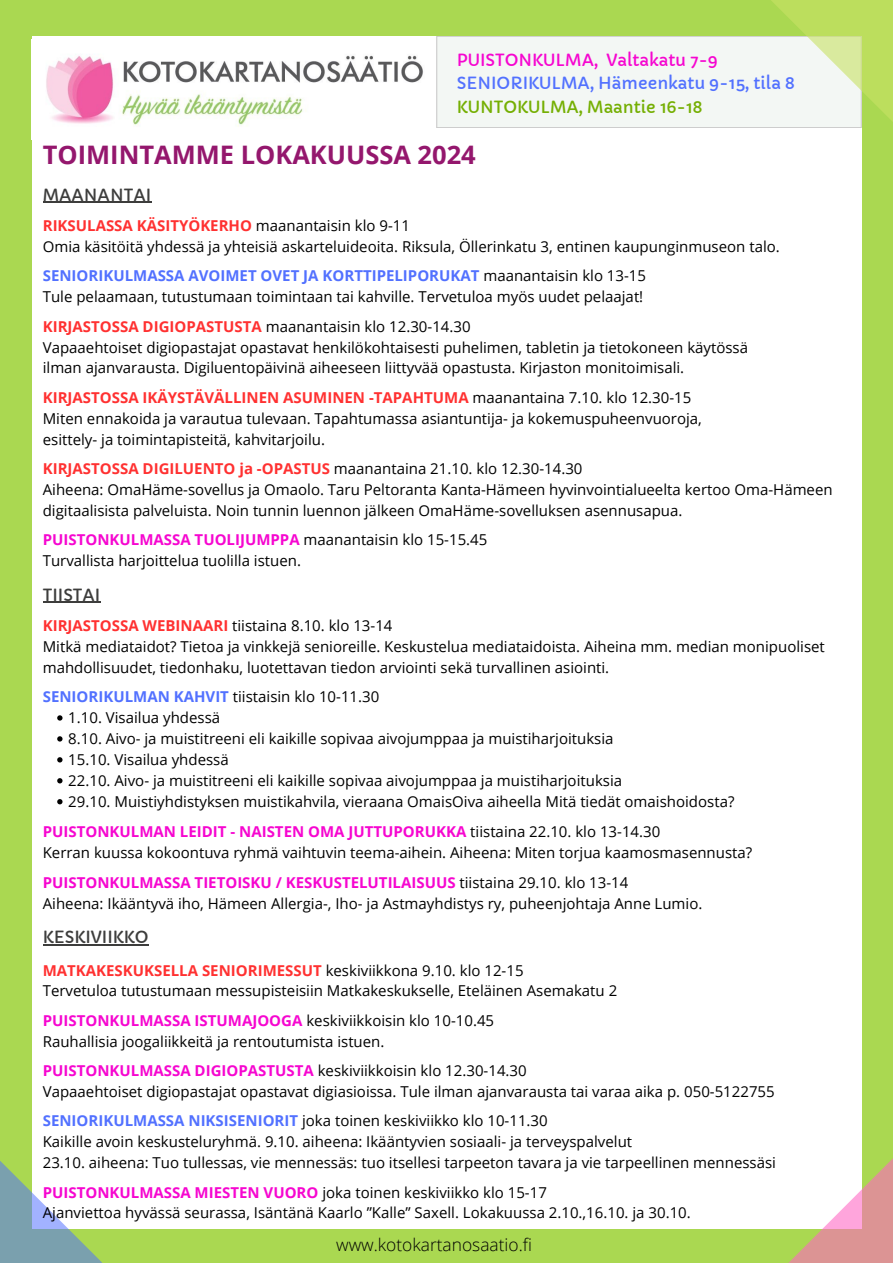
<style>
.page{position:relative;width:893px;height:1263px;background:#aad851}
.page>*{position:absolute;margin:0;border:0;box-sizing:border-box;transform-origin:0 0}
.t1{font:700 25.5px "Open Sans";color:#94176d}
.t2{font:300 17.33px "Open Sans";color:#000}
.t3{font:16.5px/23.1px "Capriola";color:#5271ff}
.t4{font:16.5px "Capriola";color:#3d3d3c}
.t5{font:15px/20.9px "Open Sans";color:#000}
.t6{font:700 15px "Open Sans";color:#f606d0}
.t7{font:700 15px "Open Sans";color:#ff3131}
.t8{font:700 15px "Open Sans";color:#5271ff}
.s1{color:#f606d0}
.s2{color:#75af03}
.s3{font-weight:400;color:#000}
.s4{font-weight:700;color:#ff3131}
.s5{font-weight:700;color:#5271ff}
.s6{font-weight:700;color:#f606d0}
</style>
<div class="page">
<div style="left:32px;top:36px;width:829px;height:1192px;background:#fff"></div>
<svg style="left:770px;top:1141px;width:123px;height:122px"></svg>
<svg style="left:0;top:1161px;width:103px;height:102px"></svg>
<hr style="left:43px;top:201px;width:108px;height:2px;background:#3d3d3c">
<hr style="left:43px;top:601px;width:57px;height:2px;background:#3d3d3c">
<svg style="left:57px;top:715px;width:6px;height:6px"></svg>
<svg style="left:57px;top:736px;width:6px;height:5px"></svg>
<svg style="left:57px;top:757px;width:6px;height:5px"></svg>
<svg style="left:57px;top:778px;width:6px;height:5px"></svg>
<svg style="left:57px;top:799px;width:6px;height:5px"></svg>
<hr style="left:43px;top:944px;width:106px;height:1px;background:#3d3d3c">
<svg style="left:437px;top:0;width:456px;height:139px"></svg>
<img style="left:46px;top:55px;width:377px;height:72px">
<p class="t3" style="left:457px;top:49px;width:339px"><span class="s1">PUISTONKULMA, Valtakatu 7-9<br></span>SENIORIKULMA, Hämeenkatu 9-15, tila 8<br><span class="s2">KUNTOKULMA, Maantie 16-18</span></p>
<p class="t1" style="left:43px;top:137px;width:434px">TOIMINTAMME LOKAKUUSSA 2024</p>
<h3 class="t4" style="left:43px;top:185px;width:110px">MAANANTAI</h3>
<h1 class="t7" style="left:43px;top:215px;width:369px">RIKSULASSA KÄSITYÖKERHO <span class="s3">maanantaisin klo 9-11</span></h1>
<h2 class="t5" style="left:43px;top:236px;width:738px">Omia käsitöitä yhdessä ja yhteisiä askarteluideoita. Riksula, Öllerinkatu 3, entinen kaupunginmuseon talo.</h2>
<p class="t8" style="left:43px;top:265px;width:605px">SENIORIKULMASSA AVOIMET OVET JA KORTTIPELIPORUKAT <span class="s3">maanantaisin klo 13-15</span></p>
<p class="t5" style="left:43px;top:286px;width:602px">Tule pelaamaan, tutustumaan toimintaan tai kahville. Tervetuloa myös uudet pelaajat!</p>
<p class="t5" style="left:43px;top:315px;width:429px"><span class="s4">KIRJASTOSSA DIGIOPASTUSTA</span> maanantaisin klo 12.30-14.30</p>
<p class="t5" style="left:43px;top:336px;width:707px">Vapaaehtoiset digiopastajat opastavat henkilökohtaisesti puhelimen, tabletin ja tietokoneen käytössä</p>
<p class="t5" style="left:43px;top:357px;width:643px">ilman ajanvarausta. Digiluentopäivinä aiheeseen liittyvää opastusta. Kirjaston monitoimisali.</p>
<p class="t7" style="left:43px;top:387px;width:650px">KIRJASTOSSA IKÄYSTÄVÄLLINEN ASUMINEN -TAPAHTUMA <span class="s3">maanantaina 7.10. klo 12.30-15</span></p>
<p class="t5" style="left:43px;top:407px;width:660px">Miten ennakoida ja varautua tulevaan. Tapahtumassa asiantuntija- ja kokemuspuheenvuoroja,</p>
<p class="t5" style="left:43px;top:428px;width:284px">esittely- ja toimintapisteitä, kahvitarjoilu.</p>
<p class="t7" style="left:43px;top:458px;width:541px">KIRJASTOSSA DIGILUENTO ja -OPASTUS <span class="s3">maanantaina 21.10. klo 12.30-14.30</span></p>
<p class="t5" style="left:43px;top:479px;width:791px">Aiheena: OmaHäme-sovellus ja Omaolo. Taru Peltoranta Kanta-Hämeen hyvinvointialueelta kertoo Oma-Hämeen digitaalisista palveluista. Noin tunnin luennon jälkeen OmaHäme-sovelluksen asennusapua.</p>
<p class="t6" style="left:43px;top:529px;width:446px">PUISTONKULMASSA TUOLIJUMPPA <span class="s3">maanantaisin klo 15-15.45</span></p>
<p class="t5" style="left:43px;top:550px;width:260px">Turvallista harjoittelua tuolilla istuen.</p>
<p class="t4" style="left:43px;top:584px;width:59px">TIISTAI</p>
<p class="t5" style="left:43px;top:615px;width:351px"><span class="s4">KIRJASTOSSA WEBINAARI</span> tiistaina 8.10. klo 13-14</p>
<h2 class="t5" style="left:43px;top:636px;width:783px">Mitkä mediataidot? Tietoa ja vinkkejä senioreille. Keskustelua mediataidoista. Aiheina mm. median monipuoliset mahdollisuudet, tiedonhaku, luotettavan tiedon arviointi sekä turvallinen asiointi.</h2>
<p class="t5" style="left:43px;top:686px;width:338px"><span class="s5">SENIORIKULMAN KAHVIT</span> tiistaisin klo 10-11.30</p>
<p class="t5" style="left:68px;top:707px;width:153px">1.10. Visailua yhdessä</p>
<p class="t5" style="left:68px;top:728px;width:547px">8.10. Aivo- ja muistitreeni eli kaikille sopivaa aivojumppaa ja muistiharjoituksia</p>
<p class="t5" style="left:68px;top:749px;width:162px">15.10. Visailua yhdessä</p>
<p class="t5" style="left:68px;top:770px;width:555px">22.10. Aivo- ja muistitreeni eli kaikille sopivaa aivojumppaa ja muistiharjoituksia</p>
<p class="t5" style="left:68px;top:791px;width:667px">29.10. Muistiyhdistyksen muistikahvila, vieraana OmaisOiva aiheella Mitä tiedät omaishoidosta?</p>
<p class="t6" style="left:43px;top:821px;width:619px">PUISTONKULMAN LEIDIT - NAISTEN OMA JUTTUPORUKKA <span class="s3">tiistaina 22.10. klo 13-14.30</span></p>
<p class="t5" style="left:43px;top:842px;width:711px">Kerran kuussa kokoontuva ryhmä vaihtuvin teema-aihein. Aiheena: Miten torjua kaamosmasennusta?</p>
<p class="t6" style="left:43px;top:871px;width:587px">PUISTONKULMASSA TIETOISKU / KESKUSTELUTILAISUUS <span class="s3">tiistaina 29.10. klo 13-14</span></p>
<p class="t5" style="left:43px;top:892px;width:661px">Aiheena: Ikääntyvä iho, Hämeen Allergia-, Iho- ja Astmayhdistys ry, puheenjohtaja Anne Lumio.</p>
<p class="t4" style="left:43px;top:927px;width:107px">KESKIVIIKKO</p>
<p class="t7" style="left:43px;top:959px;width:482px">MATKAKESKUKSELLA SENIORIMESSUT <span class="s3">keskiviikkona 9.10. klo 12-15</span></p>
<h2 class="t5" style="left:43px;top:980px;width:576px">Tervetuloa tutustumaan messupisteisiin Matkakeskukselle, Eteläinen Asemakatu 2</h2>
<p class="t6" style="left:43px;top:1010px;width:453px">PUISTONKULMASSA ISTUMAJOOGA <span class="s3">keskiviikkoisin klo 10-10.45</span></p>
<p class="t5" style="left:43px;top:1030px;width:343px">Rauhallisia joogaliikkeitä ja rentoutumista istuen.</p>
<p class="t5" style="left:43px;top:1060px;width:485px"><span class="s6">PUISTONKULMASSA DIGIOPASTUSTA</span> keskiviikkoisin klo 12.30-14.30</p>
<p class="t5" style="left:43px;top:1081px;width:733px">Vapaaehtoiset digiopastajat opastavat digiasioissa. Tule ilman ajanvarausta tai varaa aika p. 050-5122755</p>
<p class="t5" style="left:43px;top:1110px;width:506px"><span class="s5">SENIORIKULMASSA NIKSISENIORIT</span> joka toinen keskiviikko klo 10-11.30</p>
<p class="t5" style="left:43px;top:1131px;width:591px">Kaikille avoin keskusteluryhmä. 9.10. aiheena: Ikääntyvien sosiaali- ja terveyspalvelut</p>
<p class="t5" style="left:43px;top:1152px;width:735px">23.10. aiheena: Tuo tullessas, vie mennessäs: tuo itsellesi tarpeeton tavara ja vie tarpeellinen mennessäsi</p>
<p class="t5" style="left:43px;top:1181px;width:506px"><span class="s6">PUISTONKULMASSA MIESTEN VUORO</span> joka toinen keskiviikko klo 15-17</p>
<p class="t5" style="left:43px;top:1202px;width:649px">Ajanviettoa hyvässä seurassa, Isäntänä Kaarlo ”Kalle” Saxell. Lokakuussa 2.10.,16.10. ja 30.10.</p>
<p class="t2" style="left:336px;top:1233px;width:197px">www.kotokartanosaatio.fi</p>
</div>
